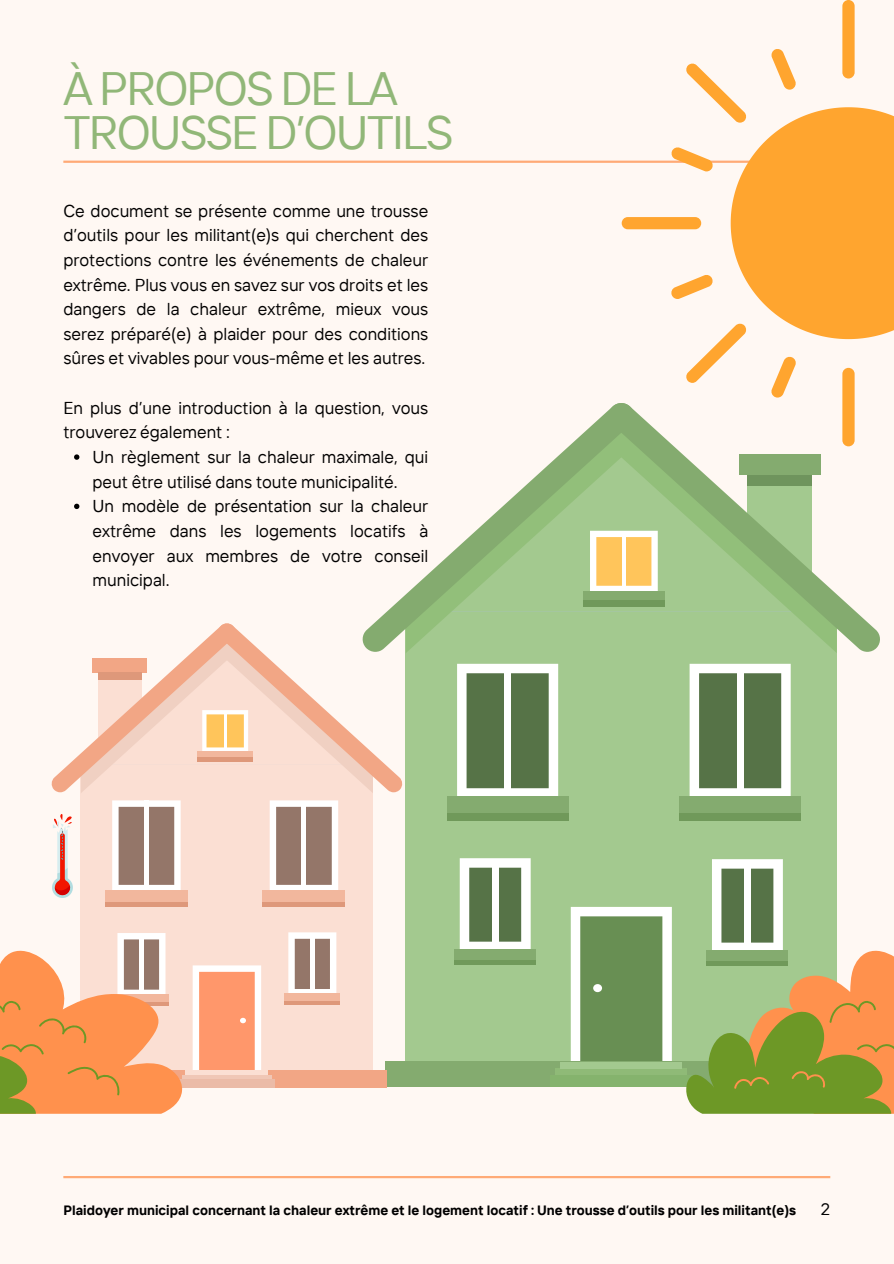
<style>
.page{position:relative;width:894px;height:1264px;background:#fff}
.page>*{position:absolute;margin:0;border:0;box-sizing:border-box;transform-origin:0 0}
.t1{font:46.8px/44.1px "TT Interphases";letter-spacing:-.04em;color:#91b778}
.t2{font:17.25px/24.6px "TT Interphases";color:#000;text-align:justify}
.t3{font:16.5px "TT Interphases";color:#000}
.t4{font:700 13.5px "TT Interphases";color:#000}
</style>
<div class="page">
<div style="left:0;top:0;width:893px;height:1263px;background:#fff8f3"></div>
<hr style="left:63px;top:1175px;width:767px;height:3px;background:#ff914d">
<hr style="left:63px;top:161px;width:767px;height:2px;background:#ff914d">
<svg style="left:74px;top:454px;width:5px;height:6px"></svg>
<svg style="left:74px;top:503px;width:5px;height:6px"></svg>
<svg style="left:52px;top:814px;width:21px;height:84px"></svg>
<div style="left:405px;top:611px;width:431px;height:450px;background:#a3c98f"></div>
<svg style="left:635px;top:446px;width:245px;height:206px"></svg>
<svg style="left:375px;top:403px;width:260px;height:249px"></svg>
<svg style="left:689px;top:663px;width:101px;height:133px;background:#8b9f80"></svg>
<div style="left:679px;top:804px;width:121px;height:16px;background:#70995a"></div>
<div style="left:736px;top:664px;width:7px;height:124px;background:#fff"></div>
<div style="left:679px;top:796px;width:121px;height:16px;background:#84ab6f"></div>
<svg style="left:570px;top:907px;width:101px;height:154px;background:#8ba97a"></svg>
<div style="left:385px;top:1061px;width:477px;height:26px;background:#84ab6f"></div>
<svg style="left:590px;top:530px;width:67px;height:61px"></svg>
<div style="left:583px;top:600px;width:81px;height:6px;background:#70995a"></div>
<svg style="left:621px;top:532px;width:4px;height:55px"></svg>
<div style="left:583px;top:591px;width:81px;height:9px;background:#84ab6f"></div>
<svg style="left:459px;top:858px;width:71px;height:90px;background:#9eaf95"></svg>
<svg style="left:454px;top:959px;width:82px;height:6px"></svg>
<div style="left:492px;top:859px;width:6px;height:84px;background:#fff"></div>
<div style="left:454px;top:948px;width:82px;height:11px;background:#84ab6f"></div>
<svg style="left:457px;top:663px;width:101px;height:133px;background:#8b9f80"></svg>
<div style="left:446px;top:804px;width:122px;height:16px;background:#70995a"></div>
<div style="left:504px;top:668px;width:6px;height:125px;background:#fff"></div>
<div style="left:446px;top:796px;width:122px;height:16px;background:#84ab6f"></div>
<div style="left:555px;top:1068px;width:131px;height:12px;background:#8fba77"></div>
<div style="left:550px;top:1075px;width:142px;height:12px;background:#85b36d"></div>
<div style="left:560px;top:1061px;width:122px;height:7px;background:#a3c98f"></div>
<div style="left:593px;top:984px;width:9px;height:8px;background:#fff;border-radius:50%"></div>
<div style="left:81px;top:765px;width:292px;height:305px;background:#fbdfd3"></div>
<svg style="left:112px;top:800px;width:69px;height:90px;background:#b6a299"></svg>
<svg style="left:105px;top:901px;width:82px;height:6px"></svg>
<hr style="left:144px;top:800px;width:4px;height:85px;background:#fff">
<div style="left:105px;top:890px;width:82px;height:11px;background:#f2b79d"></div>
<div style="left:63px;top:1070px;width:324px;height:17px;background:#f2a685"></div>
<svg style="left:51px;top:622px;width:352px;height:171px"></svg>
<hr style="left:197px;top:757px;width:56px;height:4px;background:#de987a">
<hr style="left:224px;top:710px;width:2px;height:38px;background:#fff">
<div style="left:197px;top:751px;width:56px;height:6px;background:#f2b79d"></div>
<svg style="left:288px;top:932px;width:48px;height:61px;background:#c2b1aa"></svg>
<div style="left:285px;top:997px;width:55px;height:7px;background:#de987a"></div>
<hr style="left:310px;top:933px;width:4px;height:57px;background:#fff">
<div style="left:285px;top:993px;width:55px;height:8px;background:#f2b79d"></div>
<svg style="left:269px;top:800px;width:69px;height:90px;background:#b6a299"></svg>
<svg style="left:263px;top:901px;width:82px;height:6px"></svg>
<hr style="left:302px;top:803px;width:4px;height:85px;background:#fff">
<div style="left:263px;top:890px;width:82px;height:11px;background:#f2b79d"></div>
<div style="left:182px;top:1075px;width:89px;height:8px;background:#f0c7b6"></div>
<div style="left:178px;top:1079px;width:97px;height:8px;background:#ebbba7"></div>
<div style="left:186px;top:1070px;width:82px;height:5px;background:#fbdfd3"></div>
<svg style="left:193px;top:965px;width:68px;height:105px;background:#feaf8e"></svg>
<svg style="left:0;top:933px;width:183px;height:180px"></svg>
<svg style="left:686px;top:859px;width:207px;height:254px"></svg>
<svg style="left:621px;top:0;width:272px;height:446px"></svg>
<p class="t1" style="left:63px;top:65px;width:391px">À PROPOS DE LA<br>TROUSSE D’OUTILS</p>
<h1 class="t2" style="left:63px;top:198px;width:366px">Ce document se présente comme une trousse d’outils pour les militant(e)s qui cherchent des protections contre les événements de chaleur extrême. Plus vous en savez sur vos droits et les dangers de la chaleur extrême, mieux vous serez préparé(e) à plaider pour des conditions sûres et vivables pour vous-même et les autres.</h1>
<p class="t2" style="left:63px;top:395px;width:366px">En plus d’une introduction à la question, vous trouverez également :</p>
<h2 class="t2" style="left:93px;top:444px;width:337px">Un règlement sur la chaleur maximale, qui peut être utilisé dans toute municipalité.</h2>
<h2 class="t2" style="left:93px;top:493px;width:337px">Un modèle de présentation sur la chaleur extrême dans les logements locatifs à envoyer aux membres de votre conseil municipal.</h2>
<p class="t4" style="left:63px;top:1201px;width:734px">Plaidoyer municipal concernant la chaleur extrême et le logement locatif : Une trousse d’outils pour les militant(e)s</p>
<p class="t3" style="left:820px;top:1198px;width:11px">2</p>
</div>
